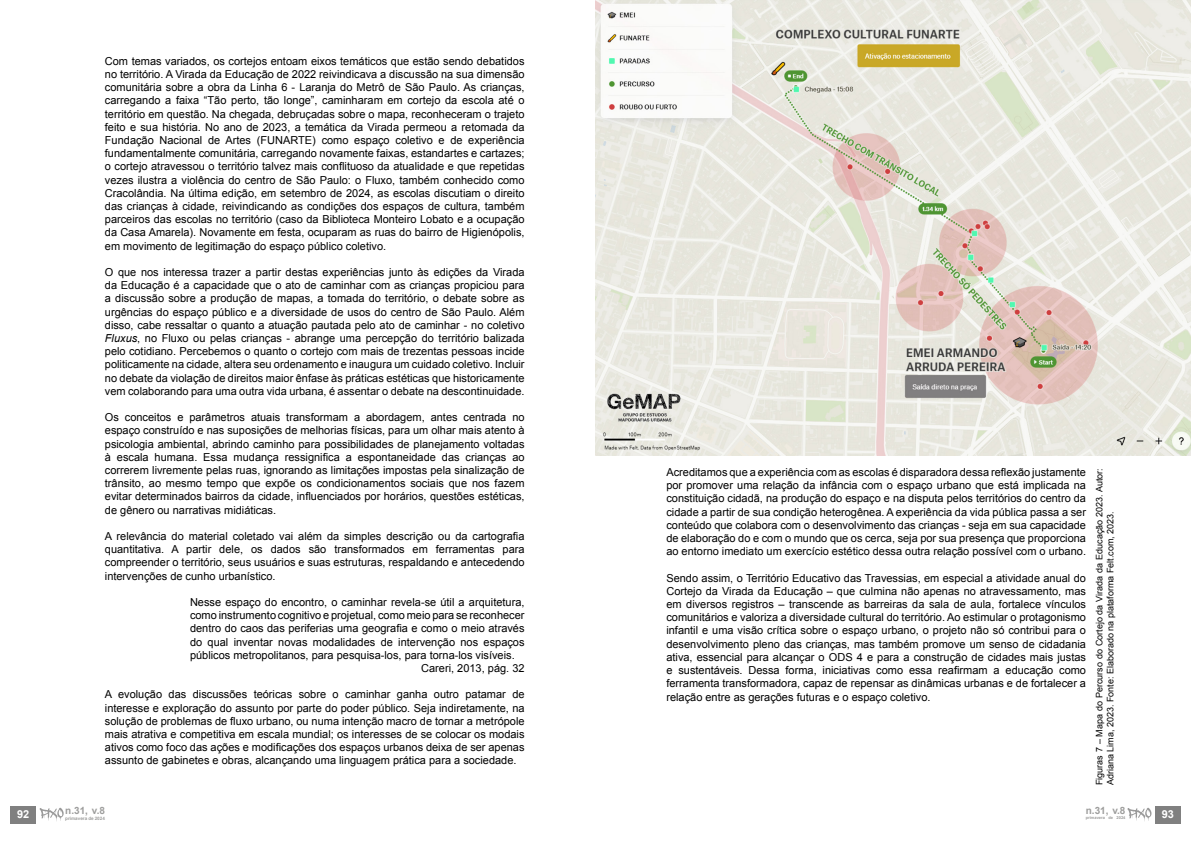
<style>
.page{position:relative;width:1191px;height:842px;background:#fff}
.page>*{position:absolute;margin:0;border:0;box-sizing:border-box;transform-origin:0 0}
.t1{font:11px/13.2px "Arial";color:#000;text-align:justify}
.t2{font:700 11px "Arial";color:#fff}
.t3{font:700 10px "Arial";color:#9d9d9c}
.t4{font:9px/10.8px "Arial";color:#000}
.t5{font:700 4.6px "Arial";color:#9d9d9c}
.t6{font:700 4px "Arial";color:#9d9d9c}
.s1{font-style:italic}
</style>
<div class="page">
<div style="left:11px;top:806px;width:25px;height:17px;background:#808080"></div>
<svg style="left:40px;top:808px;width:24px;height:13px"></svg>
<div style="left:1155px;top:806px;width:25px;height:17px;background:#808080"></div>
<svg style="left:1127px;top:808px;width:24px;height:13px"></svg>
<img style="left:595px;top:0;width:596px;height:456px">
<p class="t1" style="left:105px;top:54px;width:421px">Com temas variados, os cortejos entoam eixos temáticos que estão sendo debatidos no território. A Virada da Educação de 2022 reivindicava a discussão na sua dimensão comunitária sobre a obra da Linha 6 - Laranja do Metrô de São Paulo. As crianças, carregando a faixa “Tão perto, tão longe”, caminharam em cortejo da escola até o território em questão. Na chegada, debruçadas sobre o mapa, reconheceram o trajeto feito e sua história. No ano de 2023, a temática da Virada permeou a retomada da Fundação Nacional de Artes (FUNARTE) como espaço coletivo e de experiência fundamentalmente comunitária, carregando novamente faixas, estandartes e cartazes; o cortejo atravessou o território talvez mais conflituoso da atualidade e que repetidas vezes ilustra a violência do centro de São Paulo: o Fluxo, também conhecido como Cracolândia. Na última edição, em setembro de 2024, as escolas discutiam o direito das crianças à cidade, reivindicando as condições dos espaços de cultura, também parceiros das escolas no território (caso da Biblioteca Monteiro Lobato e a ocupação da Casa Amarela). Novamente em festa, ocuparam as ruas do bairro de Higienópolis, em movimento de legitimação do espaço público coletivo.</p>
<p class="t1" style="left:105px;top:266px;width:421px">O que nos interessa trazer a partir destas experiências junto às edições da Virada da Educação é a capacidade que o ato de caminhar com as crianças propiciou para a discussão sobre a produção de mapas, a tomada do território, o debate sobre as urgências do espaço público e a diversidade de usos do centro de São Paulo. Além disso, cabe ressaltar o quanto a atuação pautada pelo ato de caminhar - no coletivo <span class="s1">Fluxus</span>, no Fluxo ou pelas crianças - abrange uma percepção do território balizada pelo cotidiano. Percebemos o quanto o cortejo com mais de trezentas pessoas incide politicamente na cidade, altera seu ordenamento e inaugura um cuidado coletivo. Incluir no debate da violação de direitos maior ênfase às práticas estéticas que historicamente vem colaborando para uma outra vida urbana, é assentar o debate na descontinuidade.</p>
<p class="t1" style="left:105px;top:411px;width:421px">Os conceitos e parâmetros atuais transformam a abordagem, antes centrada no espaço construído e nas suposições de melhorias físicas, para um olhar mais atento à psicologia ambiental, abrindo caminho para possibilidades de planejamento voltadas à escala humana. Essa mudança ressignifica a espontaneidade das crianças ao correrem livremente pelas ruas, ignorando as limitações impostas pela sinalização de trânsito, ao mesmo tempo que expõe os condicionamentos sociais que nos fazem evitar determinados bairros da cidade, influenciados por horários, questões estéticas, de gênero ou narrativas midiáticas.</p>
<p class="t1" style="left:105px;top:530px;width:421px">A relevância do material coletado vai além da simples descrição ou da cartografia quantitativa. A partir dele, os dados são transformados em ferramentas para compreender o território, seus usuários e suas estruturas, respaldando e antecedendo intervenções de cunho urbanístico.</p>
<p class="t1" style="left:190px;top:596px;width:336px">Nesse espaço do encontro, o caminhar revela-se útil a arquitetura,</p>
<p class="t1" style="left:190px;top:609px;width:336px">como instrumento cognitivo e projetual, como meio para se reconhecer</p>
<p class="t1" style="left:190px;top:622px;width:336px">dentro do caos das periferias uma geografia e como o meio através</p>
<p class="t1" style="left:190px;top:635px;width:336px">do qual inventar novas modalidades de intervenção nos espaços</p>
<p class="t1" style="left:190px;top:648px;width:326px">públicos metropolitanos, para pesquisa-los, para torna-los visíveis.</p>
<p class="t1" style="left:421px;top:662px;width:105px">Careri, 2013, pág. 32</p>
<p class="t1" style="left:105px;top:688px;width:421px">A evolução das discussões teóricas sobre o caminhar ganha outro patamar de interesse e exploração do assunto por parte do poder público. Seja indiretamente, na solução de problemas de fluxo urbano, ou numa intenção macro de tornar a metrópole mais atrativa e competitiva em escala mundial; os interesses de se colocar os modais ativos como foco das ações e modificações dos espaços urbanos deixa de ser apenas assunto de gabinetes e obras, alcançando uma linguagem prática para a sociedade.</p>
<p class="t2" style="left:17px;top:807px;width:14px">92</p>
<p class="t3" style="left:65px;top:804px;width:41px">n.31, v.8</p>
<p class="t5" style="left:65px;top:815px;width:41px">primavera de 2024</p>
<p class="t1" style="left:666px;top:466px;width:421px">Acreditamos que a experiência com as escolas é disparadora dessa reflexão justamente por promover uma relação da infância com o espaço urbano que está implicada na constituição cidadã, na produção do espaço e na disputa pelos territórios do centro da cidade a partir de sua condição heterogênea. A experiência da vida pública passa a ser conteúdo que colabora com o desenvolvimento das crianças - seja em sua capacidade de elaboração do e com o mundo que os cerca, seja por sua presença que proporciona ao entorno imediato um exercício estético dessa outra relação possível com o urbano.</p>
<p class="t1" style="left:666px;top:571px;width:421px">Sendo assim, o Território Educativo das Travessias, em especial a atividade anual do Cortejo da Virada da Educação – que culmina não apenas no atravessamento, mas em diversos registros – transcende as barreiras da sala de aula, fortalece vínculos comunitários e valoriza a diversidade cultural do território. Ao estimular o protagonismo infantil e uma visão crítica sobre o espaço urbano, o projeto não só contribui para o desenvolvimento pleno das crianças, mas também promove um senso de cidadania ativa, essencial para alcançar o ODS 4 e para a construção de cidades mais justas e sustentáveis. Dessa forma, iniciativas como essa reafirmam a educação como ferramenta transformadora, capaz de repensar as dinâmicas urbanas e de fortalecer a relação entre as gerações futuras e o espaço coletivo.</p>
<p class="t4" style="left:1094px;top:785px;width:319px;rotate:-90deg">Figuras 7 – Mapa do Percurso do Cortejo da Virada da Educação 2023. Autor:<br>Adriana Lima, 2023. Fonte: Elaborado na plataforma Felt.com, 2023.</p>
<p class="t3" style="left:1085px;top:804px;width:41px">n.31, v.8</p>
<p class="t6" style="left:1085px;top:815px;width:41px">primavera de 2024</p>
<p class="t2" style="left:1161px;top:807px;width:14px">93</p>
</div>
